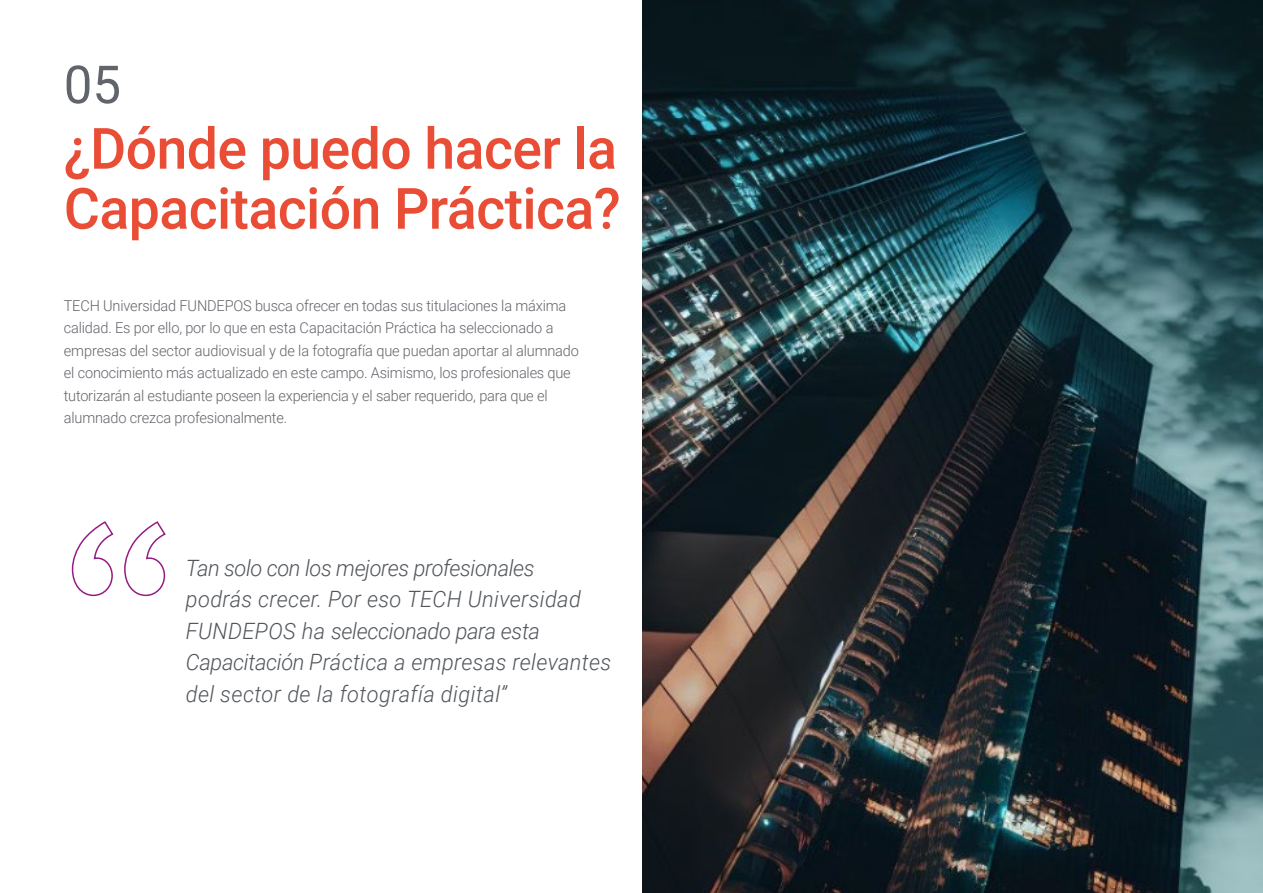
<style>
.page{position:relative;width:1263px;height:893px;background:#fff}
.page>*{position:absolute;margin:0;border:0;box-sizing:border-box;transform-origin:0 0}
.t1{font:500 57px/60px "Roboto";letter-spacing:-.01em;color:#e94d35}
.t2{font:52.5px "Roboto";color:#61646a}
.t3{font:italic 300 22.5px/31.5px "Roboto";letter-spacing:.015em;color:#52555b}
.t4{font:300 15px/22.5px "Roboto";letter-spacing:-.01em;color:#61646a}
</style>
<div class="page">
<svg style="left:71px;top:521px;width:95px;height:76px"></svg>
<img style="left:642px;top:0;width:621px;height:893px">
<h2 class="t2" style="left:64px;top:48px;width:59px">05</h2>
<h1 class="t1" style="left:64px;top:116px;width:558px">¿Dónde puedo hacer la<br>Capacitación Práctica?</h1>
<p class="t4" style="left:64px;top:293px;width:517px">TECH Universidad FUNDEPOS busca ofrecer en todas sus titulaciones la máxima calidad. Es por ello, por lo que en esta Capacitación Práctica ha seleccionado a empresas del sector audiovisual y de la fotografía que puedan aportar al alumnado el conocimiento más actualizado en este campo. Asimismo, los profesionales que tutorizarán al estudiante poseen la experiencia y el saber requerido, para que el alumnado crezca profesionalmente.</p>
<h3 class="t3" style="left:186px;top:551px;width:427px">Tan solo con los mejores profesionales<br>podrás crecer. Por eso TECH Universidad FUNDEPOS ha seleccionado para esta Capacitación Práctica a empresas relevantes del sector de la fotografía digital”</h3>
</div>
